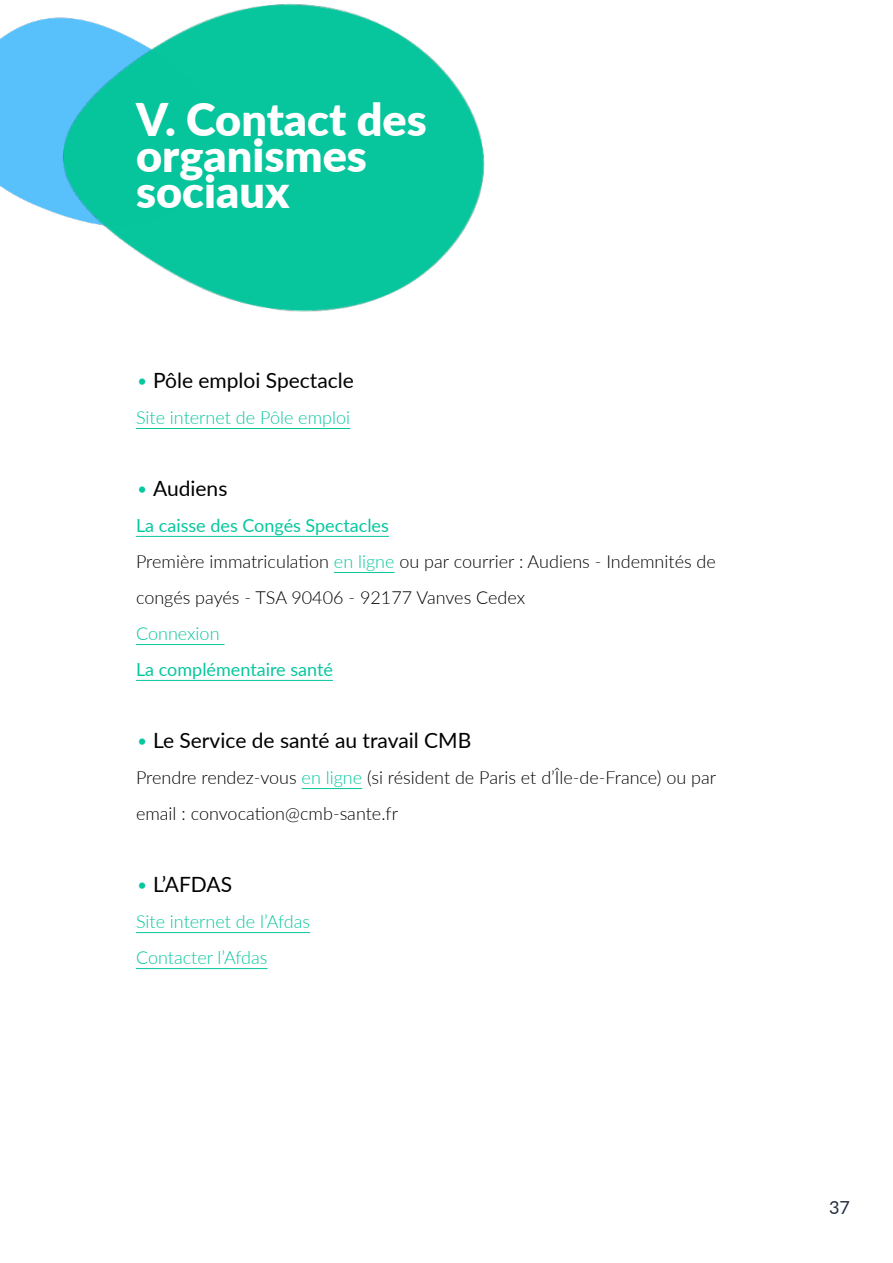
<style>
.page{position:relative;width:893px;height:1263px;background:#fff}
.page>*{position:absolute;margin:0;border:0;box-sizing:border-box;transform-origin:0 0}
.t1{font:900 45px/36px "Lato";color:#fff}
.t2{font:21px "Lato";color:#000}
.t3{font:300 18px/36px "Lato";color:#000}
.t4{font:300 18px/36px "Lato";color:#06c79e}
.t5{font:18px "Lato";color:#06c79e}
.t6{font:18px "Lato";color:#242e40}
.s1{font-weight:300;color:#06c79e}
.s2{font-weight:400;color:#06c79e}
.s3{color:#06c79e}
</style>
<div class="page">
<img style="left:0;top:34px;width:7px;height:157px">
<img style="left:7px;top:4px;width:478px;height:308px">
<hr style="left:136px;top:428px;width:214px;height:1px;background:#06c79e">
<hr style="left:136px;top:536px;width:253px;height:1px;background:#06c79e">
<hr style="left:334px;top:572px;width:61px;height:1px;background:#06c79e">
<hr style="left:136px;top:644px;width:88px;height:1px;background:#06c79e">
<hr style="left:136px;top:680px;width:197px;height:1px;background:#06c79e">
<hr style="left:302px;top:788px;width:60px;height:1px;background:#06c79e">
<hr style="left:136px;top:932px;width:174px;height:1px;background:#06c79e">
<hr style="left:136px;top:968px;width:132px;height:1px;background:#06c79e">
<h1 class="t1" style="left:136px;top:100px;width:292px">V. Contact des organismes sociaux</h1>
<p class="t2" style="left:136px;top:365px;width:219px"><span class="s1">•</span> Pôle emploi Spectacle</p>
<p class="t4" style="left:136px;top:399px;width:216px">Site internet de Pôle emploi</p>
<p class="t2" style="left:136px;top:473px;width:93px"><span class="s1">•</span> Audiens</p>
<p class="t3" style="left:136px;top:507px;width:581px"><span class="s2">La caisse des Congés Spectacles<br></span>Première immatriculation <span class="s3">en ligne</span> ou par courrier : Audiens - Indemnités de congés payés - TSA 90406 - 92177 Vanves Cedex</p>
<p class="t4" style="left:136px;top:615px;width:85px">Connexion</p>
<p class="t5" style="left:136px;top:657px;width:198px">La complémentaire santé</p>
<p class="t2" style="left:136px;top:725px;width:337px"><span class="s1">•</span> Le Service de santé au travail CMB</p>
<p class="t3" style="left:136px;top:759px;width:582px">Prendre rendez-vous <span class="s3">en ligne</span> (si résident de Paris et d’Île-de-France) ou par email : convocation@cmb-sante.fr</p>
<p class="t2" style="left:136px;top:869px;width:98px"><span class="s1">•</span> L’AFDAS</p>
<p class="t4" style="left:136px;top:903px;width:176px">Site internet de l’Afdas<br>Contacter l’Afdas</p>
<p class="t6" style="left:829px;top:1194px;width:22px">37</p>
</div>
